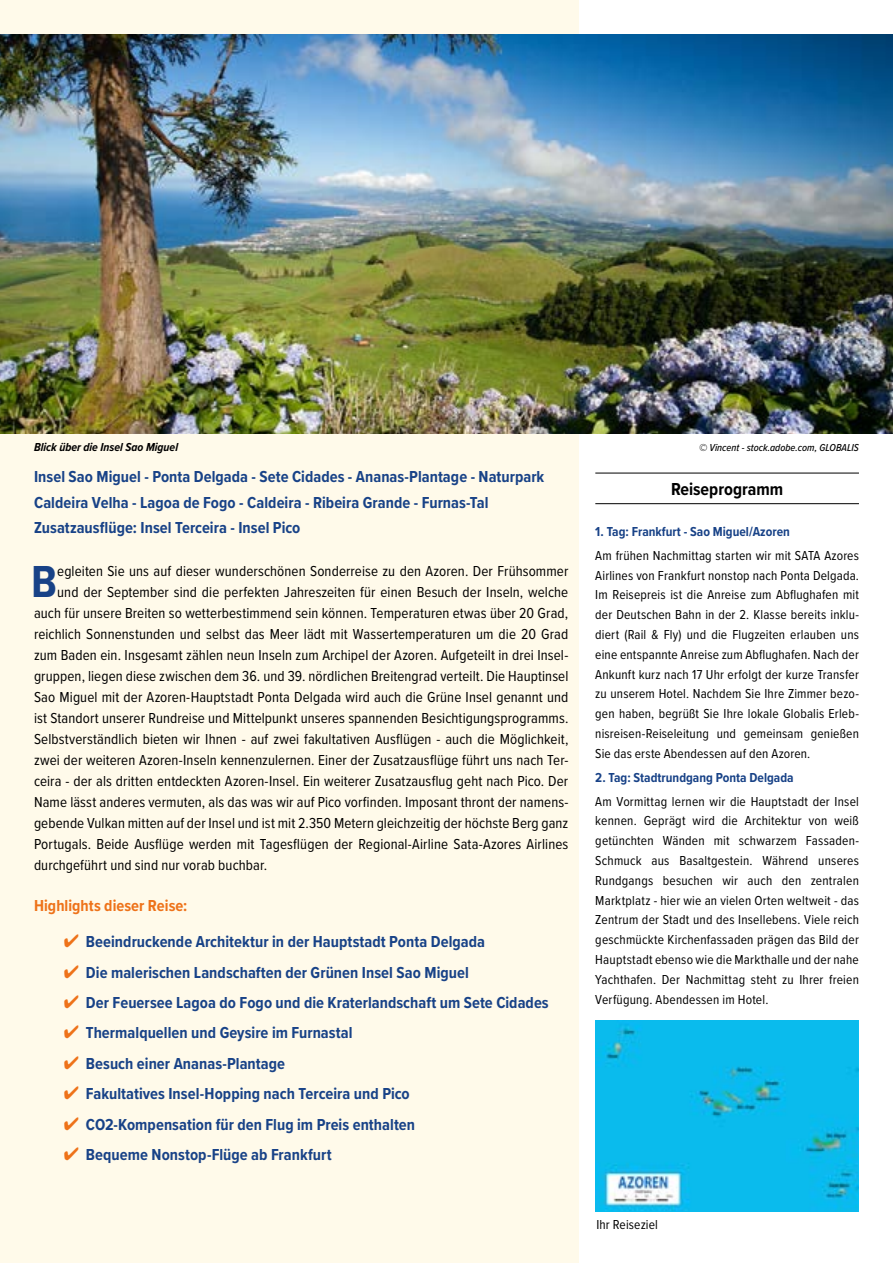
<style>
.page{position:relative;width:893px;height:1263px;background:#fff}
.page>*{position:absolute;margin:0;border:0;box-sizing:border-box;transform-origin:0 0}
.t1{font:700 46.5px "Proxima Nova Cond";color:#184287}
.t2{font:700 18px "Proxima Nova Cond";color:#000}
.t3{font:700 16.5px/25.5px "Proxima Nova Cond";letter-spacing:.005em;color:#184287}
.t4{font:700 16.5px "Proxima Nova Cond";color:#ee7219}
.t5{font:15px "Proxima Nova Cond";letter-spacing:.005em;color:#000}
.t6{font:13.5px/19.8px "Proxima Nova Cond";letter-spacing:.01em;color:#000;text-align:justify}
.t7{font:700 13.5px "Proxima Nova Cond";color:#184287}
.t8{font:italic 700 12px "Proxima Nova Cond";color:#000}
.t9{font:italic 500 10.5px "Proxima Nova Cond";color:#000}
.s1{color:#ee7219}
</style>
<div class="page">
<div style="left:0;top:0;width:579px;height:1263px;background:#fffaea"></div>
<img style="left:595px;top:1020px;width:264px;height:192px">
<hr style="left:595px;top:473px;width:264px;height:1px;background:#000">
<hr style="left:595px;top:503px;width:264px;height:1px;background:#000">
<img style="left:0;top:34px;width:893px;height:400px">
<p class="t8" style="left:34px;top:438px;width:146px">Blick über die Insel Sao Miguel</p>
<p class="t9" style="left:699px;top:439px;width:161px">© Vincent - stock.adobe.com, GLOBALIS</p>
<p class="t3" style="left:34px;top:464px;width:512px">Insel Sao Miguel - Ponta Delgada - Sete Cidades - Ananas-Plantage - Naturpark<br>Caldeira Velha - Lagoa de Fogo - Caldeira - Ribeira Grande - Furnas-Tal<br>Zusatzausflüge: Insel Terceira - Insel Pico</p>
<h1 class="t1" style="left:31px;top:547px;width:27px">B</h1>
<p class="t5" style="left:57px;top:559px;width:513px">egleiten Sie uns auf dieser wunderschönen Sonderreise zu den Azoren. Der Frühsommer</p>
<p class="t5" style="left:57px;top:580px;width:513px">und der September sind die perfekten Jahreszeiten für einen Besuch der Inseln, welche</p>
<p class="t5" style="left:34px;top:601px;width:536px">auch für unsere Breiten so wetterbestimmend sein können. Temperaturen etwas über 20 Grad,</p>
<p class="t5" style="left:34px;top:622px;width:536px">reichlich Sonnenstunden und selbst das Meer lädt mit Wassertemperaturen um die 20 Grad</p>
<p class="t5" style="left:34px;top:643px;width:536px">zum Baden ein. Insgesamt zählen neun Inseln zum Archipel der Azoren. Aufgeteilt in drei Insel-</p>
<p class="t5" style="left:34px;top:664px;width:536px">gruppen, liegen diese zwischen dem 36. und 39. nördlichen Breitengrad verteilt. Die Hauptinsel</p>
<p class="t5" style="left:34px;top:685px;width:536px">Sao Miguel mit der Azoren-Hauptstadt Ponta Delgada wird auch die Grüne Insel genannt und</p>
<p class="t5" style="left:34px;top:706px;width:536px">ist Standort unserer Rundreise und Mittelpunkt unseres spannenden Besichtigungsprogramms.</p>
<p class="t5" style="left:34px;top:727px;width:536px">Selbstverständlich bieten wir Ihnen - auf zwei fakultativen Ausflügen - auch die Möglichkeit,</p>
<p class="t5" style="left:34px;top:748px;width:536px">zwei der weiteren Azoren-Inseln kennenzulernen. Einer der Zusatzausflüge führt uns nach Ter-</p>
<p class="t5" style="left:34px;top:769px;width:536px">ceira - der als dritten entdeckten Azoren-Insel. Ein weiterer Zusatzausflug geht nach Pico. Der</p>
<p class="t5" style="left:34px;top:790px;width:536px">Name lässt anderes vermuten, als das was wir auf Pico vorfinden. Imposant thront der namens-</p>
<p class="t5" style="left:34px;top:811px;width:536px">gebende Vulkan mitten auf der Insel und ist mit 2.350 Metern gleichzeitig der höchste Berg ganz</p>
<p class="t5" style="left:34px;top:832px;width:536px">Portugals. Beide Ausflüge werden mit Tagesflügen der Regional-Airline Sata-Azores Airlines</p>
<p class="t5" style="left:34px;top:853px;width:235px">durchgeführt und sind nur vorab buchbar.</p>
<p class="t4" style="left:34px;top:893px;width:155px">Highlights dieser Reise:</p>
<p class="t3" style="left:64px;top:929px;width:423px"><span class="s1">✔</span> Beeindruckende Architektur in der Hauptstadt Ponta Delgada</p>
<p class="t3" style="left:64px;top:959px;width:407px"><span class="s1">✔</span> Die malerischen Landschaften der Grünen Insel Sao Miguel</p>
<p class="t3" style="left:64px;top:989px;width:486px"><span class="s1">✔</span> Der Feuersee Lagoa do Fogo und die Kraterlandschaft um Sete Cidades</p>
<p class="t3" style="left:64px;top:1020px;width:290px"><span class="s1">✔</span> Thermalquellen und Geysire im Furnastal</p>
<p class="t3" style="left:64px;top:1050px;width:223px"><span class="s1">✔</span> Besuch einer Ananas-Plantage</p>
<p class="t3" style="left:64px;top:1080px;width:347px"><span class="s1">✔</span> Fakultatives Insel-Hopping nach Terceira und Pico</p>
<p class="t3" style="left:64px;top:1111px;width:353px"><span class="s1">✔</span> CO2-Kompensation für den Flug im Preis enthalten</p>
<p class="t3" style="left:64px;top:1141px;width:269px"><span class="s1">✔</span> Bequeme Nonstop-Flüge ab Frankfurt</p>
<p class="t2" style="left:671px;top:475px;width:114px">Reiseprogramm</p>
<p class="t7" style="left:595px;top:521px;width:196px">1. Tag: Frankfurt - Sao Miguel/Azoren</p>
<p class="t6" style="left:595px;top:545px;width:265px">Am frühen Nachmittag starten wir mit SATA Azores Airlines von Frankfurt nonstop nach Ponta Delgada.<br>Im Reisepreis ist die Anreise zum Abflughafen mit der Deutschen Bahn in der 2. Klasse bereits inklu&shy;diert (Rail &amp; Fly) und die Flugzeiten erlauben uns eine entspannte Anreise zum Abflughafen. Nach der Ankunft kurz nach 17 Uhr erfolgt der kurze Transfer zu unserem Hotel. Nachdem Sie Ihre Zimmer bezo&shy;gen haben, begrüßt Sie Ihre lokale Globalis Erleb&shy;nisreisen-Reiseleitung und gemeinsam genießen Sie das erste Abendessen auf den Azoren.</p>
<p class="t7" style="left:595px;top:767px;width:200px">2. Tag: Stadtrundgang Ponta Delgada</p>
<p class="t6" style="left:595px;top:791px;width:265px">Am Vormittag lernen wir die Hauptstadt der Insel kennen. Geprägt wird die Architektur von weiß getünchten Wänden mit schwarzem Fassaden-Schmuck aus Basaltgestein. Während unseres Rundgangs besuchen wir auch den zentralen Marktplatz - hier wie an vielen Orten weltweit - das Zentrum der Stadt und des Insellebens. Viele reich geschmückte Kirchenfassaden prägen das Bild der Hauptstadt ebenso wie die Markthalle und der nahe Yachthafen. Der Nachmittag steht zu Ihrer freien Verfügung. Abendessen im Hotel.</p>
<p class="t6" style="left:596px;top:1214px;width:63px">Ihr Reiseziel</p>
</div>
